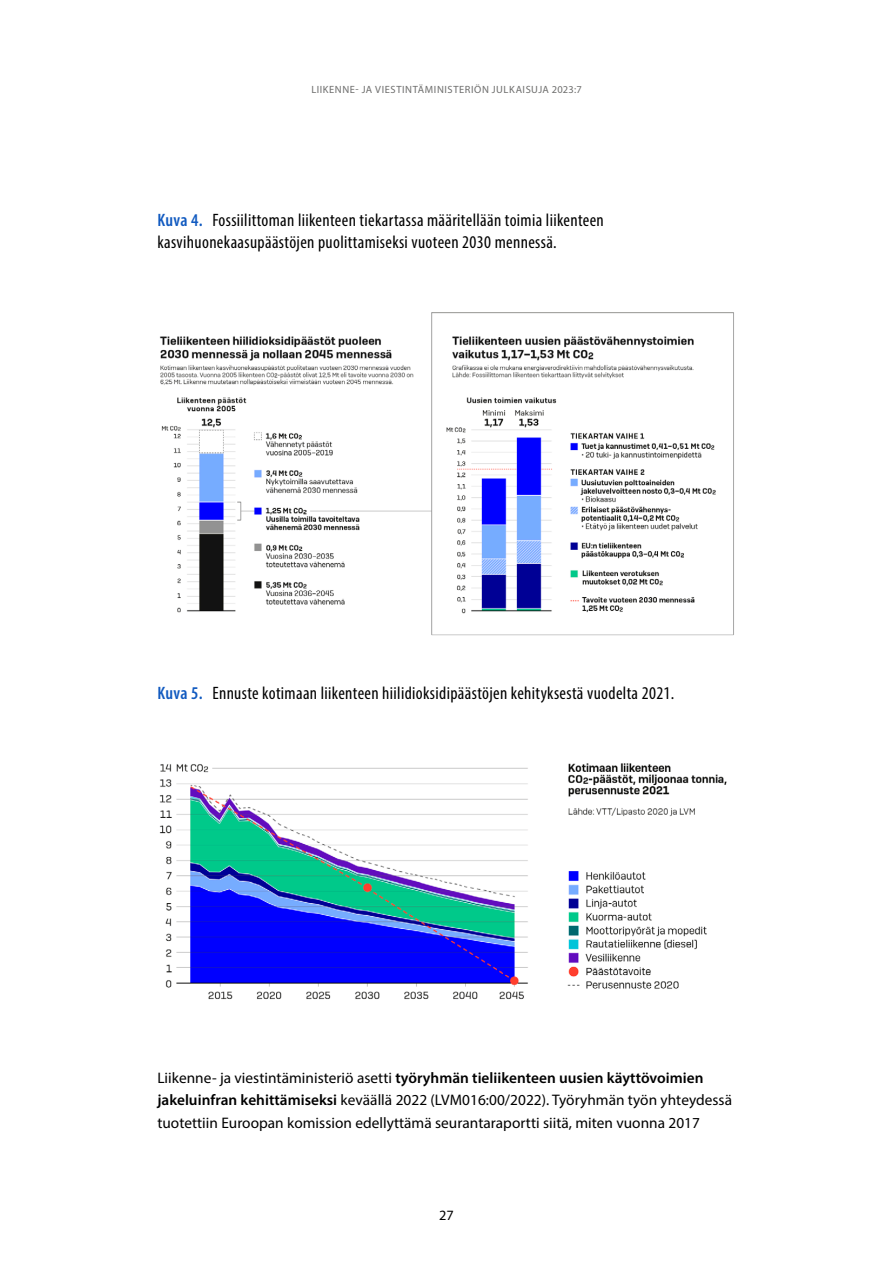
<style>
.page{position:relative;width:893px;height:1263px;background:#fff}
.page>*{position:absolute;margin:0;border:0;box-sizing:border-box;transform-origin:0 0}
.t1{font:condensed 18px/22.5px "Myriad Pro";letter-spacing:.02em;color:#000}
._01_Leipä{font:15.3px/22.5px "Myriad Pro";letter-spacing:.005em;color:#000}
.t2{font:14.25px "Myriad Pro";color:#000}
.t3{font:10.5px "Myriad Pro";color:#6e6e6d}
.s1{font-weight:600;color:#115ac0}
.s2{font-weight:600}
</style>
<div class="page">
<img style="left:159px;top:312px;width:575px;height:324px">
<img style="left:159px;top:763px;width:568px;height:237px">
<p class="t3" style="left:311px;top:83px;width:12px">Liikenne</p>
<p class="t3" style="left:356px;top:83px;width:26px">- ja viestint</p>
<p class="t3" style="left:418px;top:83px;width:14px">äministeriön</p>
<p class="t3" style="left:492px;top:83px;width:7px">julkaisuja</p>
<p class="t3" style="left:552px;top:83px;width:32px">2023:7</p>
<p class="t1" style="left:157px;top:208px;width:448px"><span class="s1">Kuva 4.</span> Fossiilittoman liikenteen tiekartassa määritellään toimia liikenteen kasvihuonekaasupäästöjen puolittamiseksi vuoteen 2030 mennessä.</p>
<p class="t1" style="left:157px;top:682px;width:519px"><span class="s1">Kuva 5.</span> Ennuste kotimaan liikenteen hiilidioksidipäästöjen kehityksestä vuodelta 2021.</p>
<p class="_01_Leipä" style="left:157px;top:1066px;width:576px">Liikenne- ja viestintäministeriö asetti <span class="s2">työryhmän tieliikenteen uusien käyttövoimien jakeluinfran kehittämiseksi</span> keväällä 2022 (LVM016:00/2022). Työryhmän työn yhteydessä tuotettiin Euroopan komission edellyttämä seurantaraportti siitä, miten vuonna 2017</p>
<p class="t2" style="left:439px;top:1206px;width:16px">27</p>
</div>
